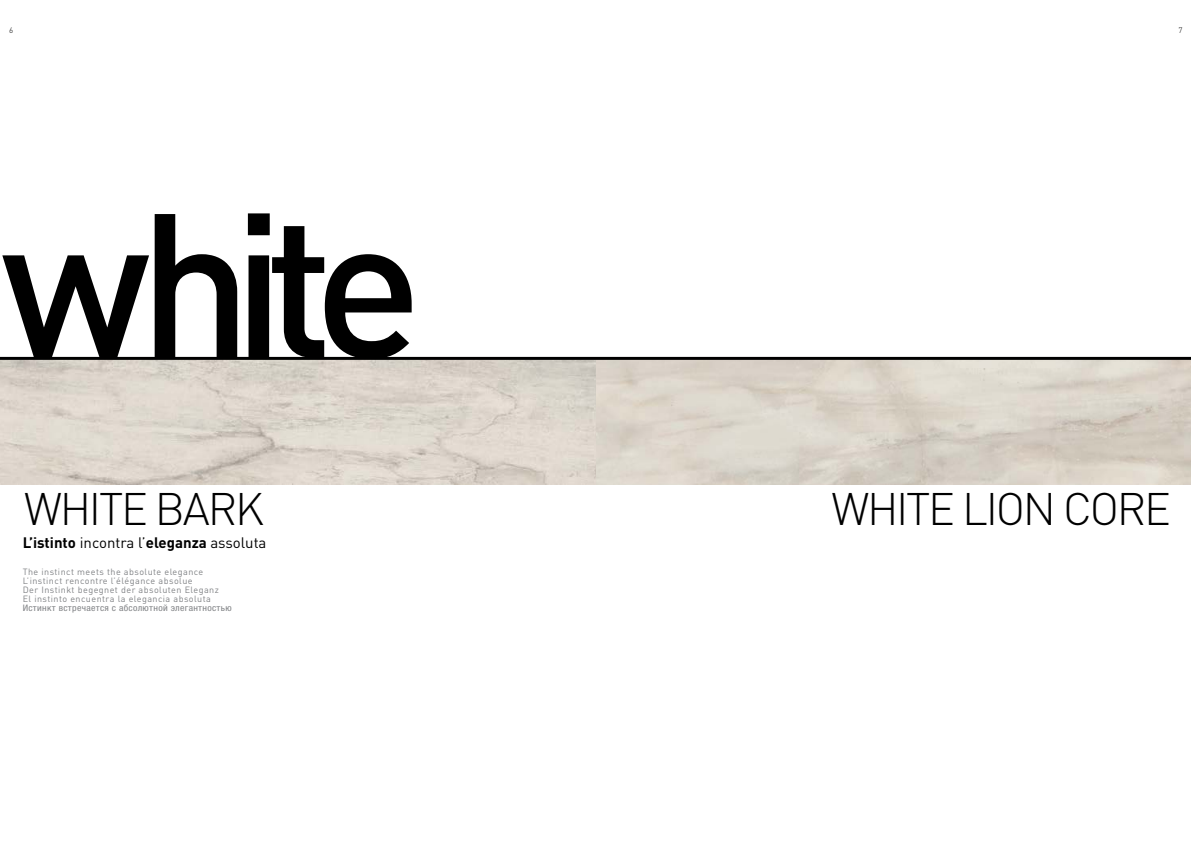
<style>
.page{position:relative;width:1191px;height:842px;background:#fff}
.page>*{position:absolute;margin:0;border:0;box-sizing:border-box;transform-origin:0 0}
.t1{font:500 201.8px "DIN";letter-spacing:-.1em;color:#000}
.t2{font:300 45px "DIN";letter-spacing:-.05em;color:#000}
.t3{font:15px "DIN";color:#000}
.t4{font:9px/9px "DIN";letter-spacing:.05em;color:#808285}
.t5{font:condensed 9px "Helvetica Neue LTCYR";letter-spacing:.03em;color:#808285;scale:1.1 1}
.t6{font:300 8px "DIN";color:#000}
.s1{font-weight:700}
</style>
<div class="page">
<svg style="left:0;top:362px;width:595px;height:122px;background:#dbd3ca"></svg>
<svg style="left:0;top:357px;width:1191px;height:5px;background:#5c5955"></svg>
<p class="t6" style="left:9px;top:26px;width:6px">6</p>
<p class="t6" style="left:1178px;top:26px;width:6px">7</p>
<h1 class="t1" style="left:1px;top:156px;width:423px">white</h1>
<h2 class="t2" style="left:24px;top:481px;width:241px">WHITE BARK</h2>
<h2 class="t2" style="left:831px;top:481px;width:341px">WHITE LION CORE</h2>
<h3 class="t3" style="left:23px;top:533px;width:245px"><span class="s1">L’istinto</span> incontra l’<span class="s1">eleganza</span> assoluta</h3>
<p class="t4" style="left:23px;top:567px;width:198px">The instinct meets the absolute elegance L’instinct rencontre l’élégance absolue<br>Der Instinkt begegnet der absoluten Eleganz El instinto encuentra la elegancia absoluta</p>
<p class="t5" style="left:23px;top:603px;width:191px">Истинкт встречается с абсолютной элегантностью</p>
</div>
